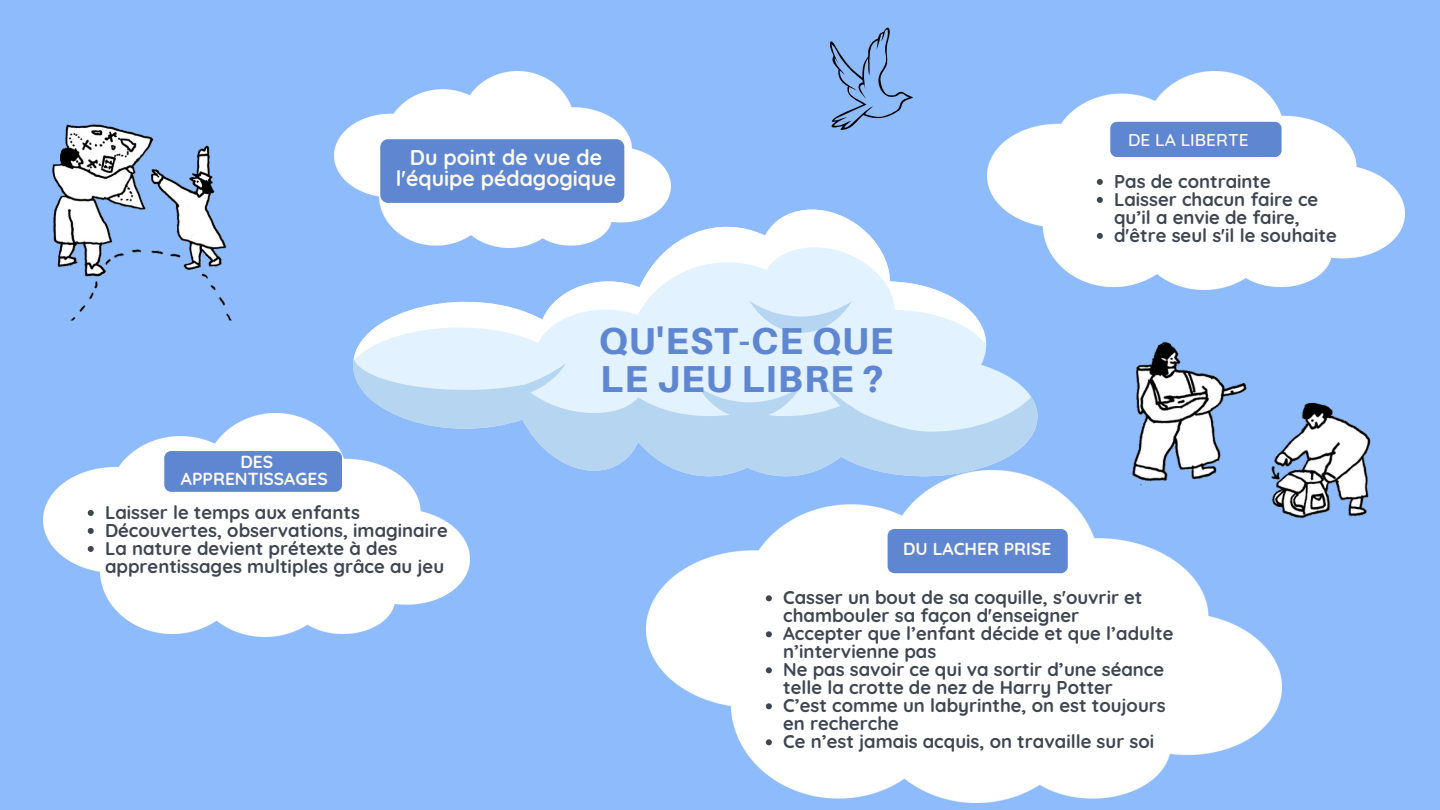
<style>
.page{position:relative;width:1440px;height:810px;background:#8dbbfb}
.page>*{position:absolute;margin:0;border:0;box-sizing:border-box;transform-origin:0 0}
.t1{font:800 37.5px/38.4px "Aileron";letter-spacing:.03em;color:#5f86d0}
.t2{font:700 21.3px/21px "Quicksand";color:#fdfaf0;text-align:center}
.t3{font:700 18.5px/18px "Quicksand";color:#3f4652}
.t4{font:700 17.4px/17.2px "Quicksand";color:#fdfaf0;text-align:center}
.t5{font:500 17.4px "Quicksand";color:#fdfaf0}
</style>
<div class="page">
<img style="left:33px;top:124px;width:199px;height:196px">
<img style="left:988px;top:72px;width:416px;height:217px">
<div style="left:1110px;top:122px;width:172px;height:35px;background:#5f86d0;border-radius:7px"></div>
<img style="left:335px;top:72px;width:336px;height:129px">
<svg style="left:986px;top:201px;width:52px;height:146px"></svg>
<svg style="left:353px;top:201px;width:633px;height:158px"></svg>
<svg style="left:353px;top:359px;width:685px;height:112px;background:#c2ddf7"></svg>
<svg style="left:825px;top:386px;width:131px;height:70px;background:#cce3f7"></svg>
<svg style="left:469px;top:363px;width:97px;height:45px;background:#d1e6f9"></svg>
<svg style="left:698px;top:387px;width:103px;height:42px;background:#c9e1f6"></svg>
<svg style="left:749px;top:301px;width:103px;height:43px;background:#d6eafa"></svg>
<div style="left:380px;top:139px;width:244px;height:64px;background:#5f86d0;border-radius:8px"></div>
<img style="left:44px;top:414px;width:426px;height:223px">
<div style="left:164px;top:451px;width:178px;height:41px;background:#5f86d0;border-radius:7px"></div>
<svg style="left:830px;top:28px;width:83px;height:102px"></svg>
<img style="left:647px;top:471px;width:635px;height:332px">
<div style="left:888px;top:529px;width:180px;height:44px;background:#5f86d0;border-radius:7px"></div>
<img style="left:1112px;top:341px;width:259px;height:186px">
<svg style="left:1097px;top:179px;width:6px;height:6px"></svg>
<svg style="left:1097px;top:197px;width:6px;height:6px"></svg>
<svg style="left:1097px;top:233px;width:6px;height:6px"></svg>
<svg style="left:88px;top:510px;width:6px;height:6px"></svg>
<svg style="left:88px;top:528px;width:6px;height:6px"></svg>
<svg style="left:88px;top:546px;width:6px;height:6px"></svg>
<svg style="left:766px;top:595px;width:6px;height:6px"></svg>
<svg style="left:766px;top:631px;width:6px;height:6px"></svg>
<svg style="left:766px;top:667px;width:6px;height:6px"></svg>
<svg style="left:766px;top:703px;width:6px;height:6px"></svg>
<svg style="left:766px;top:739px;width:6px;height:6px"></svg>
<p class="t2" style="left:396px;top:147px;width:222px">Du point de vue de l'équipe pédagogique</p>
<p class="t1" style="left:599px;top:321px;width:296px">QU'EST-CE QUE<br>LE JEU LIBRE ?</p>
<p class="t5" style="left:1128px;top:128px;width:122px">DE LA LIBERTE</p>
<p class="t3" style="left:1114px;top:172px;width:158px">Pas de contrainte</p>
<p class="t3" style="left:1114px;top:190px;width:206px">Laisser chacun faire ce qu’il a envie de faire,</p>
<p class="t3" style="left:1114px;top:226px;width:224px">d'être seul s'il le souhaite</p>
<p class="t4" style="left:181px;top:453px;width:149px">DES<br>APPRENTISSAGES</p>
<p class="t3" style="left:105px;top:503px;width:256px">Laisser le temps aux enfants</p>
<p class="t3" style="left:105px;top:521px;width:344px">Découvertes, observations, imaginaire</p>
<p class="t3" style="left:105px;top:539px;width:341px">La nature devient prétexte à des apprentissages multiples grâce au jeu</p>
<p class="t4" style="left:903px;top:540px;width:150px">DU LACHER PRISE</p>
<p class="t3" style="left:783px;top:588px;width:361px">Casser un bout de sa coquille, s'ouvrir et chambouler sa façon d'enseigner</p>
<p class="t3" style="left:783px;top:624px;width:392px">Accepter que l’enfant décide et que l’adulte n’intervienne pas</p>
<p class="t3" style="left:783px;top:660px;width:383px">Ne pas savoir ce qui va sortir d’une séance telle la crotte de nez de Harry Potter</p>
<p class="t3" style="left:783px;top:696px;width:384px">C’est comme un labyrinthe, on est toujours en recherche</p>
<p class="t3" style="left:783px;top:732px;width:373px">Ce n’est jamais acquis, on travaille sur soi</p>
</div>
